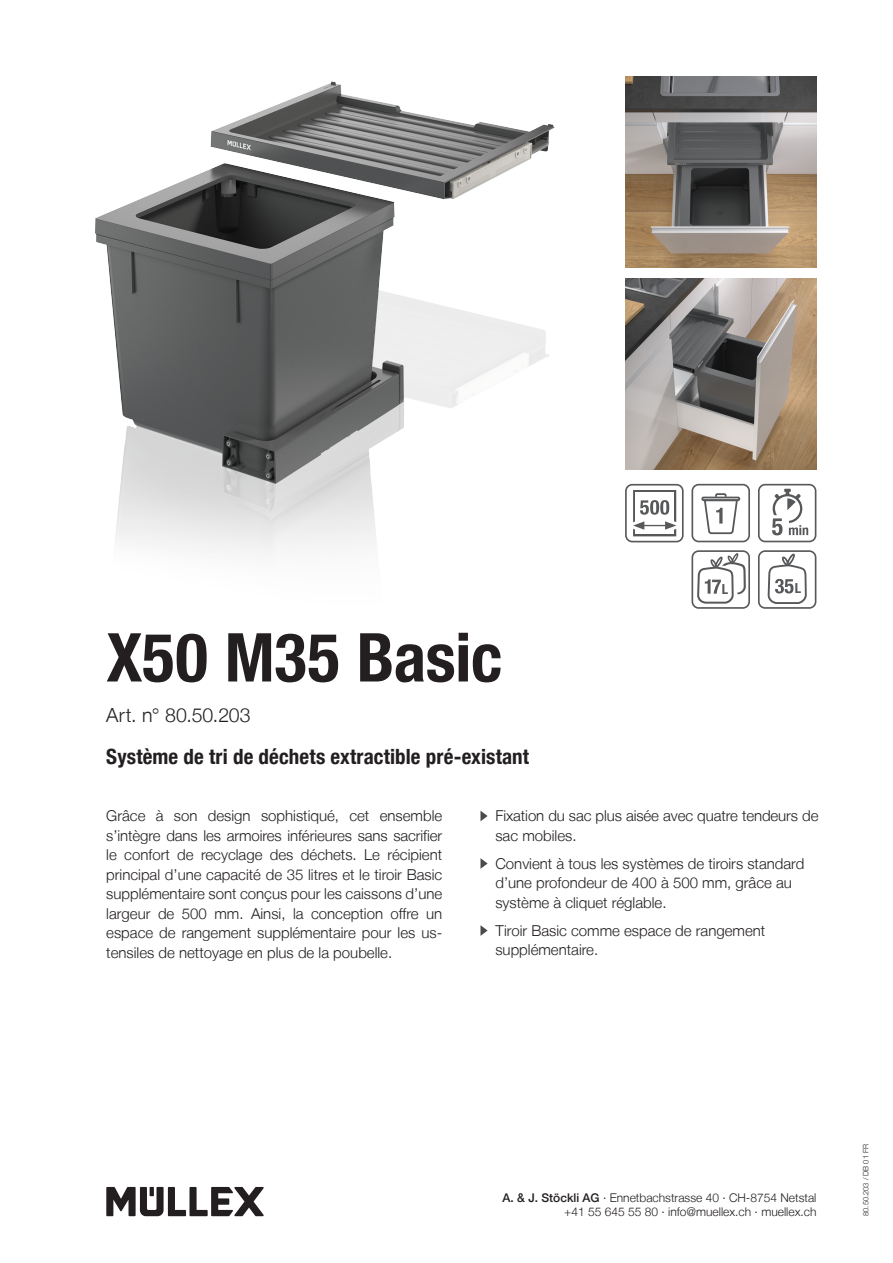
<style>
.page{position:relative;width:893px;height:1263px;background:#fff}
.page>*{position:absolute;margin:0;border:0;box-sizing:border-box;transform-origin:0 0}
.Titel_Bold_Cond_45_4{font:700 condensed 67.5px "Helvetica Neue LT";letter-spacing:-.005em;color:#231f20}
.Untertitel_Bold_Cond{font:700 condensed 21px "Helvetica Neue LT";letter-spacing:.005em;color:#231f20}
.Art__Nr__Light_13_15{font:300 19.5px "Helvetica Neue LT";letter-spacing:.005em;color:#231f20}
.Produktetext_10_13{font:300 15px/19.5px "Helvetica Neue LT";color:#231f20;text-align:justify}
.Aufzaehlungstext_Lig{font:300 15px/19.5px "Helvetica Neue LT";color:#231f20}
.t1{font:700 condensed 13.95px "Helvetica Neue LT Std";color:#57585a}
.Adresse_Light_8_9_6{font:300 12px/14.4px "Helvetica Neue LT";color:#231f20;text-align:right}
.t2{font:300 7.5px "Helvetica Neue LT";color:#231f20}
.s1{font-weight:500}
</style>
<div class="page">
<svg style="left:480px;top:811px;width:8px;height:10px"></svg>
<svg style="left:480px;top:858px;width:8px;height:11px"></svg>
<svg style="left:480px;top:925px;width:8px;height:11px"></svg>
<img style="left:625px;top:77px;width:191px;height:191px">
<img style="left:625px;top:279px;width:191px;height:191px">
<img style="left:95px;top:81px;width:460px;height:474px">
<svg style="left:625px;top:484px;width:59px;height:58px"></svg>
<svg style="left:691px;top:484px;width:59px;height:58px"></svg>
<svg style="left:758px;top:484px;width:58px;height:58px"></svg>
<svg style="left:758px;top:550px;width:58px;height:59px"></svg>
<svg style="left:691px;top:550px;width:59px;height:59px"></svg>
<svg style="left:106px;top:1187px;width:158px;height:29px"></svg>
<p class="Titel_Bold_Cond_45_4" style="left:106px;top:617px;width:397px">X50 M35 Basic</p>
<p class="Art__Nr__Light_13_15" style="left:106px;top:703px;width:146px">Art. n° 80.50.203</p>
<p class="Untertitel_Bold_Cond" style="left:106px;top:743px;width:424px">Système de tri de déchets extractible pré-existant</p>
<p class="t1" style="left:722px;top:580px;width:8px">L</p>
<p class="t1" style="left:795px;top:580px;width:8px">L</p>
<p class="Produktetext_10_13" style="left:106px;top:806px;width:337px">Grâce à son design sophistiqué, cet ensemble s’intègre dans les armoires inférieures sans sacrifier le confort de recyclage des déchets. Le récipient principal d’une capacité de 35 litres et le tiroir Basic supplémentaire sont conçus pour les caissons d’une largeur de 500 mm. Ainsi, la conception offre un espace de rangement supplémentaire pour les us&shy;tensiles de nettoyage en plus de la poubelle.</p>
<p class="Aufzaehlungstext_Lig" style="left:495px;top:806px;width:325px">Fixation du sac plus aisée avec quatre tendeurs de sac mobiles.</p>
<p class="Aufzaehlungstext_Lig" style="left:495px;top:853px;width:310px">Convient à tous les systèmes de tiroirs standard d’une profondeur de 400 à 500 mm, grâce au système à cliquet réglable.</p>
<p class="Aufzaehlungstext_Lig" style="left:495px;top:920px;width:271px">Tiroir Basic comme espace de rangement supplémentaire.</p>
<p class="Adresse_Light_8_9_6" style="left:503px;top:1190px;width:315px"><span class="s1">A. &amp; J. Stöckli AG</span> · Ennetbachstrasse 40 · CH-8754 Netstal +41 55 645 55 80 · info@muellex.ch · muellex.ch</p>
<p class="t2" style="left:861px;top:1216px;width:74px;rotate:-90deg">80.50.203 / DB 01 FR</p>
</div>
